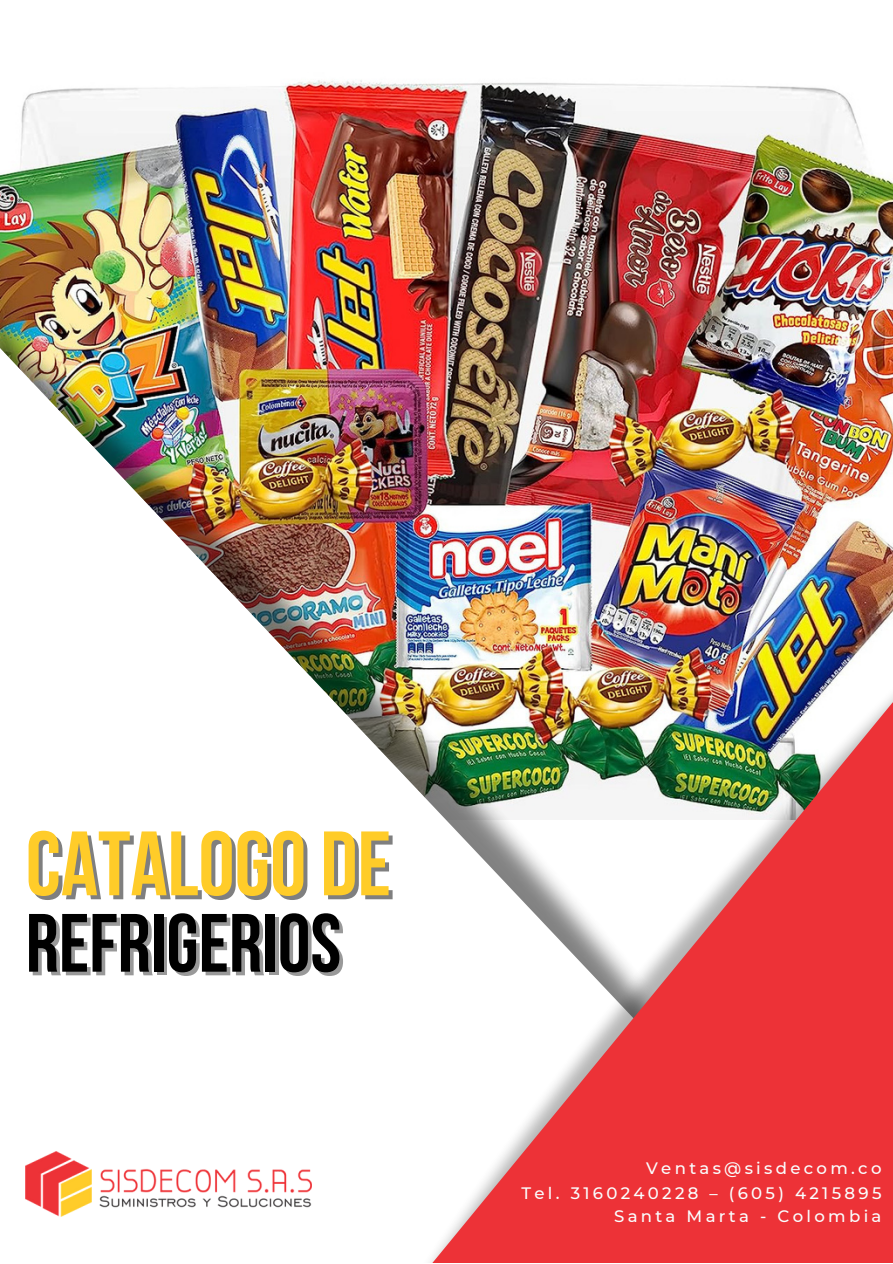
<style>
.page{position:relative;width:893px;height:1264px;background:#fff}
.page>*{position:absolute;margin:0;border:0;box-sizing:border-box;transform-origin:0 0}
.t1{font:700 91.05px "Bebas Neue";color:#ffcc29}
.t2{font:700 82.5px "Bebas Neue";color:#000}
.t3{font:500 16.5px "Montserrat";letter-spacing:.2em;color:#faffff}
</style>
<div class="page">
<img style="left:0;top:80px;width:892px;height:529px">
<img style="left:0;top:233px;width:829px;height:984px">
<img style="left:0;top:270px;width:695px;height:772px">
<img style="left:371px;top:609px;width:521px;height:608px">
<svg style="left:372px;top:702px;width:520px;height:560px"></svg>
<img style="left:26px;top:1151px;width:285px;height:65px">
<p class="t1" style="left:26px;top:827px;width:367px">CATALOGO DE</p>
<p class="t2" style="left:26px;top:909px;width:317px">REFRIGERIOS</p>
<p class="t3" style="left:646px;top:1158px;width:237px">Ventas@sisdecom.co</p>
<p class="t3" style="left:521px;top:1183px;width:361px">Tel. 3160240228 – (605) 4215895</p>
<p class="t3" style="left:614px;top:1205px;width:269px">Santa Marta - Colombia</p>
</div>
